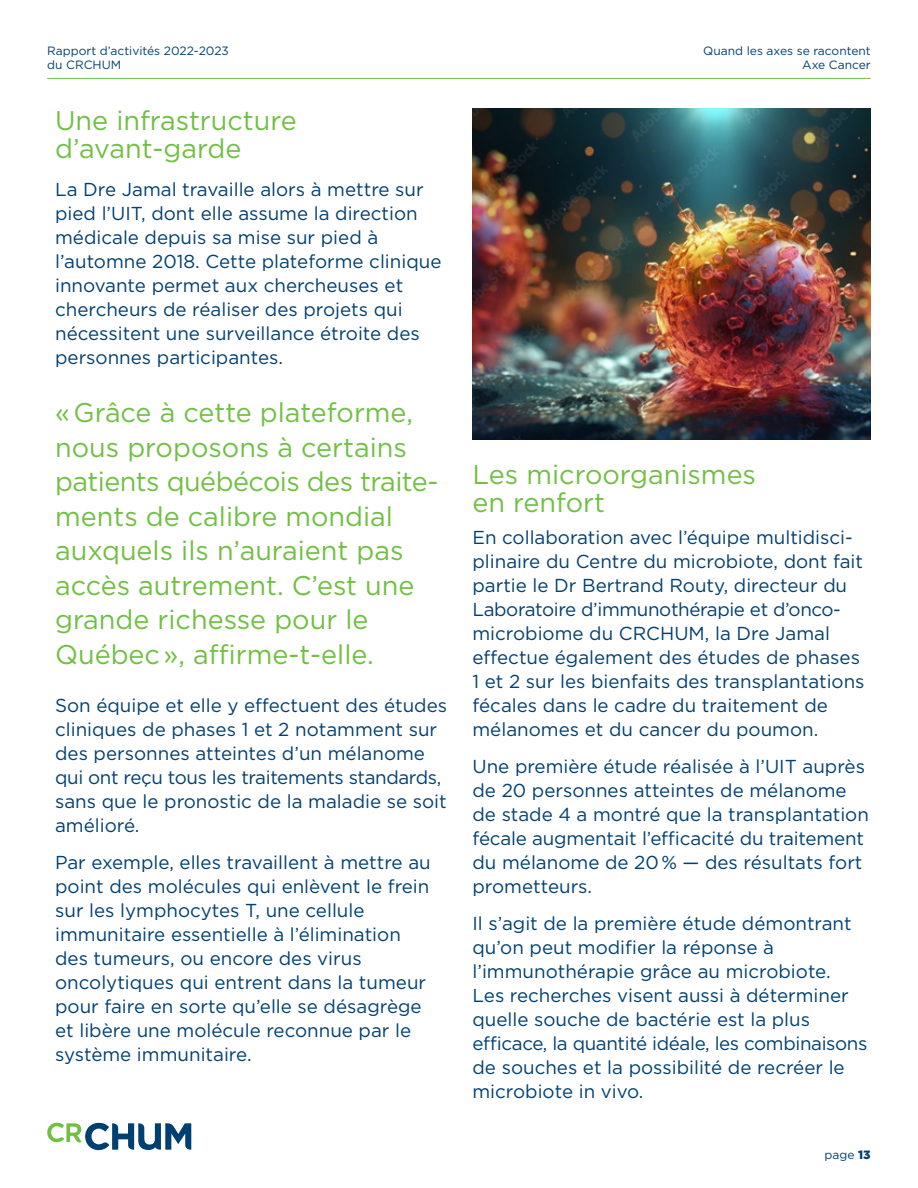
<style>
.page{position:relative;width:918px;height:1188px;background:#fff}
.page>*{position:absolute;margin:0;border:0;box-sizing:border-box;transform-origin:0 0}
.t1{font:27px/34.5px "Gotham";color:#71bf44}
.t2{font:18.75px/24px "Gotham";color:#004071}
.t3{font:12px/14.4px "Gotham";color:#004071}
.s1{font-weight:900}
</style>
<div class="page">
<svg style="left:47px;top:1123px;width:144px;height:27px"></svg>
<hr style="left:47px;top:78px;width:824px;height:1px;background:#71bf44">
<img style="left:472px;top:108px;width:399px;height:332px">
<p class="t3" style="left:47px;top:43px;width:183px">Rapport d’activités 2022-2023 du CRCHUM</p>
<p class="t3" style="left:703px;top:43px;width:169px;text-align:right">Quand les axes se racontent<br>Axe Cancer</p>
<h1 class="t1" style="left:55px;top:105px;width:243px;line-height:28.5px">Une infrastructure d’avant-garde</h1>
<p class="t2" style="left:55px;top:177px;width:388px">La Dre Jamal travaille alors à mettre sur pied l’UIT, dont elle assume la direction médicale depuis sa mise sur pied à l’automne 2018. Cette plateforme clinique innovante permet aux chercheuses et chercheurs de réaliser des projets qui nécessitent une surveillance étroite des personnes participantes.</p>
<h1 class="t1" style="left:55px;top:395px;width:385px">« Grâce à cette plateforme, nous proposons à certains patients québécois des traite&shy;ments de calibre mondial auxquels ils n’auraient pas accès autrement. C’est une grande richesse pour le<br>Québec », affirme-t-elle.</h1>
<p class="t2" style="left:55px;top:693px;width:394px">Son équipe et elle y effectuent des études cliniques de phases 1 et 2 notamment sur des personnes atteintes d’un mélanome qui ont reçu tous les traitements standards, sans que le pronostic de la maladie se soit amélioré.</p>
<p class="t2" style="left:55px;top:850px;width:377px">Par exemple, elles travaillent à mettre au point des molécules qui enlèvent le frein sur les lymphocytes T, une cellule immunitaire essentielle à l’élimination des tumeurs, ou encore des virus oncolytiques qui entrent dans la tumeur pour faire en sorte qu’elle se désagrège et libère une molécule reconnue par le système immunitaire.</p>
<h1 class="t1" style="left:472px;top:459px;width:285px;line-height:28.5px">Les microorganismes en renfort</h1>
<p class="t2" style="left:472px;top:525px;width:394px">En collaboration avec l’équipe multidisci&shy;plinaire du Centre du microbiote, dont fait partie le Dr Bertrand Routy, directeur du Laboratoire d’immunothérapie et d’onco&shy;microbiome du CRCHUM, la Dre Jamal effectue également des études de phases 1 et 2 sur les bienfaits des transplantations fécales dans le cadre du traitement de mélanomes et du cancer du poumon.</p>
<p class="t2" style="left:472px;top:754px;width:398px">Une première étude réalisée à l’UIT auprès de 20 personnes atteintes de mélanome de stade 4 a montré que la transplantation fécale augmentait l’efficacité du traitement du mélanome de 20 % — des résultats fort prometteurs.</p>
<p class="t2" style="left:472px;top:910px;width:396px">Il s’agit de la première étude démontrant qu’on peut modifier la réponse à l’immunothérapie grâce au microbiote.<br>Les recherches visent aussi à déterminer quelle souche de bactérie est la plus efficace, la quantité idéale, les combinaisons de souches et la possibilité de recréer le microbiote in vivo.</p>
<p class="t3" style="left:825px;top:1148px;width:48px">page <span class="s1">13</span></p>
</div>
